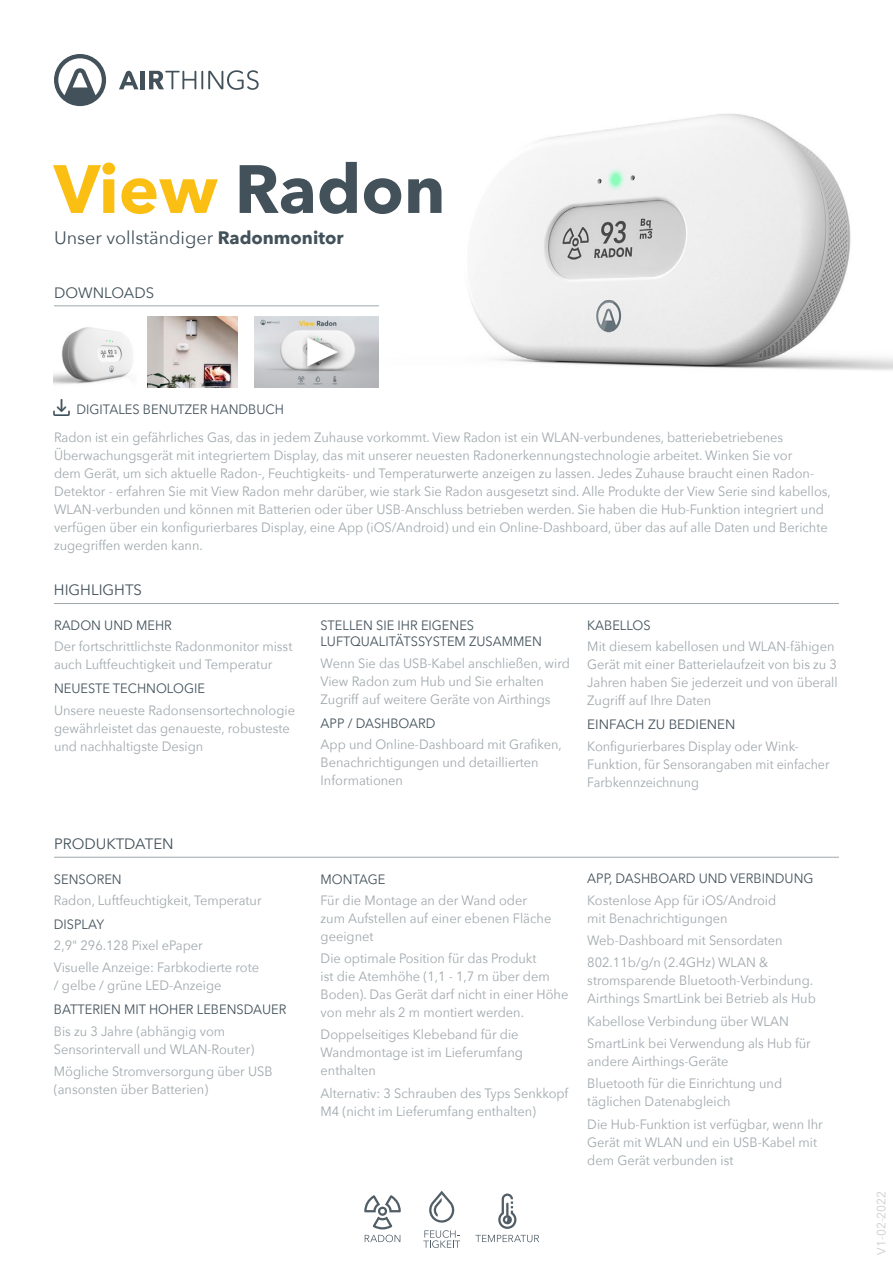
<style>
.page{position:relative;width:893px;height:1263px;background:#fff}
.page>*{position:absolute;margin:0;border:0;box-sizing:border-box;transform-origin:0 0}
.t1{font:700 67.5px "Avenir Next";color:#42515a}
.t2{font:18px "Avenir Next";color:#42515a}
.t3{font:15px "Avenir Next";color:#42515a}
.t4{font:13.5px/18px "Avenir Next";color:#a0a8ac;scale:.95 1}
.t5{font:13.5px/16.5px "Avenir Next";color:#42515a;scale:.95 1}
.t6{font:13.5px "Avenir Next";color:#42515a}
.t7{font:12px "Avenir Next";color:#ccc}
.s1{color:#fbbf13}
.s2{font-weight:700}
</style>
<div class="page">
<svg style="left:149px;top:70px;width:110px;height:20px"></svg>
<div style="left:140px;top:71px;width:5px;height:18px;background:#42515a"></div>
<svg style="left:119px;top:71px;width:19px;height:18px"></svg>
<svg style="left:54px;top:54px;width:52px;height:52px"></svg>
<svg style="left:423px;top:1191px;width:37px;height:57px"></svg>
<svg style="left:364px;top:1195px;width:37px;height:34px"></svg>
<svg style="left:365px;top:1235px;width:35px;height:7px"></svg>
<svg style="left:498px;top:1193px;width:19px;height:36px"></svg>
<svg style="left:475px;top:1235px;width:64px;height:7px"></svg>
<img style="left:325px;top:113px;width:568px;height:275px">
<hr style="left:54px;top:305px;width:325px;height:1px;background:#a0a8ac">
<img style="left:148px;top:316px;width:89px;height:71px">
<img style="left:54px;top:327px;width:79px;height:57px">
<img style="left:255px;top:316px;width:124px;height:71px">
<div style="left:301px;top:333px;width:46px;height:43px;background:#000;opacity:.75"></div>
<svg style="left:307px;top:337px;width:31px;height:29px"></svg>
<hr style="left:54px;top:603px;width:785px;height:1px;background:#a0a8ac">
<hr style="left:54px;top:857px;width:785px;height:1px;background:#a0a8ac">
<img style="left:54px;top:400px;width:16px;height:15px">
<h1 class="t1" style="left:54px;top:131px;width:393px"><span class="s1">View</span> Radon</h1>
<h2 class="t2" style="left:54px;top:223px;width:291px">Unser vollständiger <span class="s2">Radonmonitor</span></h2>
<p class="t3" style="left:54px;top:280px;width:102px">DOWNLOADS</p>
<p class="t5" style="left:77px;top:401px;width:220px">DIGITALES BENUTZER HANDBUCH</p>
<p class="t4" style="left:54px;top:428px;width:819px">Radon ist ein gefährliches Gas, das in jedem Zuhause vorkommt. View Radon ist ein WLAN-verbundenes, batteriebetriebenes Überwachungsgerät mit integriertem Display, das mit unserer neuesten Radonerkennungstechnologie arbeitet. Winken Sie vor<br>dem Gerät, um sich aktuelle Radon-, Feuchtigkeits- und Temperaturwerte anzeigen zu lassen. Jedes Zuhause braucht einen Radon-Detektor - erfahren Sie mit View Radon mehr darüber, wie stark Sie Radon ausgesetzt sind. Alle Produkte der View Serie sind kabellos, WLAN-verbunden und können mit Batterien oder über USB-Anschluss betrieben werden. Sie haben die Hub-Funktion integriert und verfügen über ein konfigurierbares Display, eine App (iOS/Android) und ein Online-Dashboard, über das auf alle Daten und Berichte zugegriffen werden kann.</p>
<p class="t3" style="left:54px;top:578px;width:90px">HIGHLIGHTS</p>
<p class="t5" style="left:54px;top:616px;width:126px">RADON UND MEHR</p>
<p class="t4" style="left:54px;top:637px;width:252px">Der fortschrittlichste Radonmonitor misst auch Luftfeuchtigkeit und Temperatur</p>
<p class="t5" style="left:54px;top:680px;width:160px">NEUESTE TECHNOLOGIE</p>
<p class="t4" style="left:54px;top:700px;width:255px">Unsere neueste Radonsensortechnologie gewährleistet das genaueste, robusteste und nachhaltigste Design</p>
<p class="t3" style="left:54px;top:831px;width:121px">PRODUKTDATEN</p>
<p class="t5" style="left:54px;top:870px;width:73px">SENSOREN</p>
<p class="t4" style="left:54px;top:891px;width:220px">Radon, Luftfeuchtigkeit, Temperatur</p>
<p class="t5" style="left:54px;top:915px;width:54px">DISPLAY</p>
<p class="t4" style="left:54px;top:934px;width:217px;line-height:22.2px">2,9" 296.128 Pixel ePaper<br>Visuelle Anzeige: Farbkodierte rote</p>
<p class="t4" style="left:54px;top:976px;width:178px">/ gelbe / grüne LED-Anzeige</p>
<p class="t5" style="left:54px;top:1001px;width:246px">BATTERIEN MIT HOHER LEBENSDAUER</p>
<p class="t4" style="left:54px;top:1021px;width:212px">Bis zu 3 Jahre (abhängig vom<br>Sensorintervall und WLAN-Router)</p>
<p class="t4" style="left:54px;top:1061px;width:232px">Mögliche Stromversorgung über USB (ansonsten über Batterien)</p>
<p class="t5" style="left:321px;top:616px;width:234px">STELLEN SIE IHR EIGENES<br>LUFTQUALITÄTSSYSTEM ZUSAMMEN</p>
<p class="t4" style="left:321px;top:654px;width:264px">Wenn Sie das USB-Kabel anschließen, wird<br>View Radon zum Hub und Sie erhalten<br>Zugriff auf weitere Geräte von Airthings</p>
<p class="t5" style="left:321px;top:714px;width:123px">APP / DASHBOARD</p>
<p class="t4" style="left:321px;top:735px;width:255px">App und Online-Dashboard mit Grafiken,<br>Benachrichtigungen und detaillierten<br>Informationen</p>
<p class="t5" style="left:587px;top:616px;width:68px">KABELLOS</p>
<p class="t4" style="left:587px;top:637px;width:265px">Mit diesem kabellosen und WLAN-fähigen Gerät mit einer Batterielaufzeit von bis zu 3<br>Jahren haben Sie jederzeit und von überall Zugriff auf Ihre Daten</p>
<p class="t6" style="left:587px;top:713px;width:150px">EINFACH ZU BEDIENEN</p>
<p class="t4" style="left:587px;top:736px;width:256px">Konfigurierbares Display oder Wink-<br>Funktion, für Sensorangaben mit einfacher<br>Farbkennzeichnung</p>
<p class="t5" style="left:321px;top:870px;width:70px">MONTAGE</p>
<p class="t4" style="left:321px;top:891px;width:244px">Für die Montage an der Wand oder zum Aufstellen auf einer ebenen Fläche geeignet</p>
<p class="t4" style="left:321px;top:949px;width:262px">Die optimale Position für das Produkt<br>ist die Atemhöhe (1,1 - 1,7 m über dem Boden). Das Gerät darf nicht in einer Höhe von mehr als 2 m montiert werden.</p>
<p class="t4" style="left:321px;top:1025px;width:214px">Doppelseitiges Klebeband für die<br>Wandmontage ist im Lieferumfang enthalten</p>
<p class="t4" style="left:321px;top:1083px;width:262px">Alternativ: 3 Schrauben des Typs Senkkopf<br>M4 (nicht im Lieferumfang enthalten)</p>
<p class="t5" style="left:587px;top:870px;width:240px">APP, DASHBOARD UND VERBINDUNG</p>
<p class="t4" style="left:587px;top:891px;width:200px">Kostenlose App für iOS/Android mit Benachrichtigungen</p>
<p class="t4" style="left:587px;top:929px;width:207px;line-height:22.2px">Web-Dashboard mit Sensordaten<br>802.11b/g/n (2.4GHz) WLAN &amp;</p>
<p class="t4" style="left:587px;top:971px;width:242px">stromsparende Bluetooth-Verbindung.<br>Airthings SmartLink bei Betrieb als Hub</p>
<p class="t4" style="left:587px;top:1009px;width:237px;line-height:22.2px">Kabellose Verbindung über WLAN<br>SmartLink bei Verwendung als Hub für</p>
<p class="t4" style="left:587px;top:1049px;width:207px;line-height:22.2px">andere Airthings-Geräte<br>Bluetooth für die Einrichtung und</p>
<p class="t4" style="left:587px;top:1090px;width:250px;line-height:22.2px">täglichen Datenabgleich<br>Die Hub-Funktion ist verfügbar, wenn Ihr</p>
<p class="t4" style="left:587px;top:1132px;width:243px">Gerät mit WLAN und ein USB-Kabel mit dem Gerät verbunden ist</p>
<p class="t7" style="left:871px;top:1255px;width:65px;rotate:-90deg">V1-02-2022</p>
</div>
